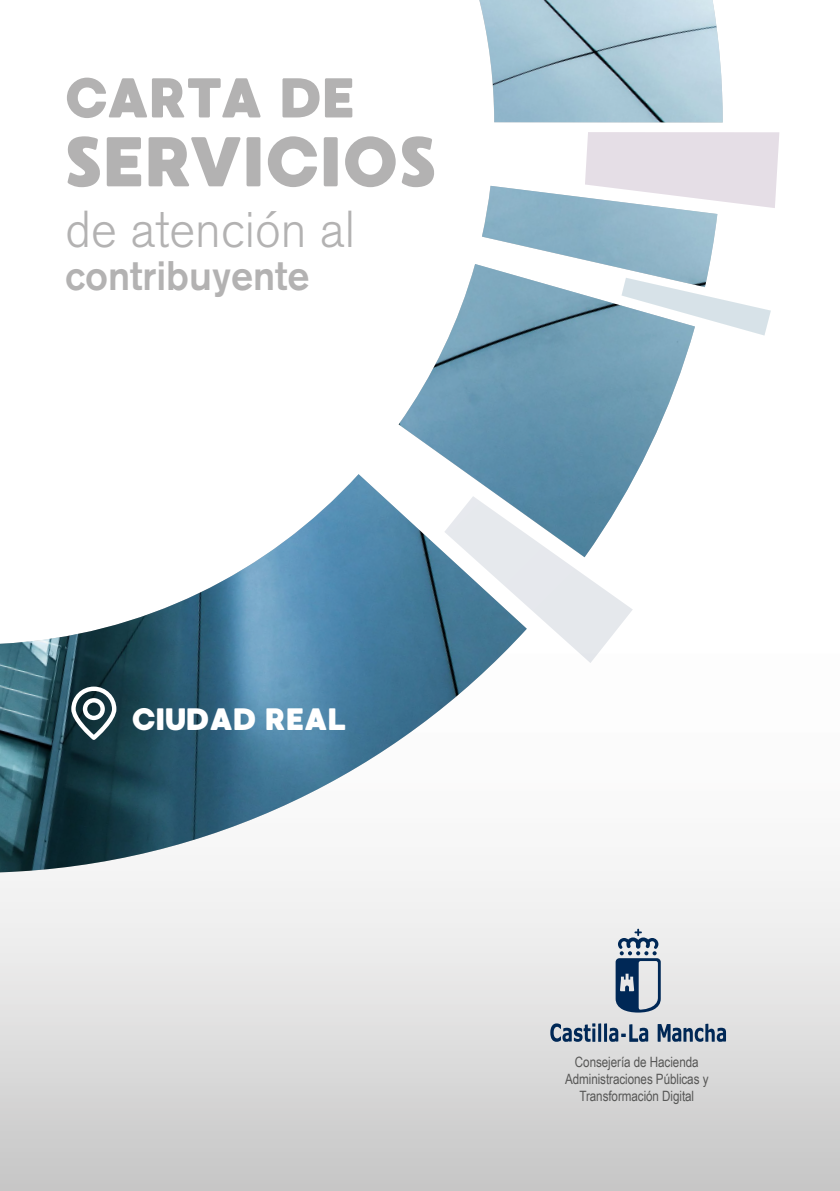
<style>
.page{position:relative;width:840px;height:1191px;background:#fff}
.page>*{position:absolute;margin:0;border:0;box-sizing:border-box;transform-origin:0 0}
.t1{font:70.2px "MADE Waffle Soft";color:#b3b2b2;scale:.96 1}
.t2{font:56px "MADE Waffle Soft";letter-spacing:-.03em;color:#b3b2b2;scale:.96 1}
.t3{font:300 51.4px "Akzidenz Grotesk BE";color:#b3b2b2;scale:.96 1}
.t4{font:500 41px "Akzidenz Grotesk BE";color:#b3b2b2;scale:.96 1}
.t5{font:31px "MADE Waffle Soft";letter-spacing:-.01em;color:#fff;scale:.96 1}
.t6{font:14.2px/17px "Arial Narrow";letter-spacing:-.005em;color:#575756;text-align:center}
</style>
<div class="page">
<div style="left:0;top:471px;width:839px;height:720px;background:linear-gradient(to bottom,#fff,#d3d3d3)"></div>
<img style="left:0;top:0;width:722px;height:872px">
<svg style="left:584px;top:132px;width:195px;height:76px;background:#e6e1e8"></svg>
<svg style="left:444px;top:496px;width:188px;height:167px"></svg>
<svg style="left:621px;top:278px;width:149px;height:57px"></svg>
<svg style="left:71px;top:686px;width:45px;height:54px"></svg>
<svg style="left:657px;top:1023px;width:68px;height:18px"></svg>
<svg style="left:550px;top:1023px;width:98px;height:18px;background:#8292a6"></svg>
<svg style="left:615px;top:928px;width:45px;height:84px;background:#8898ac"></svg>
<h2 class="t2" style="left:64px;top:64px;width:304px">CARTA DE</h2>
<h1 class="t1" style="left:64px;top:119px;width:390px">SERVICIOS</h1>
<h3 class="t3" style="left:65px;top:200px;width:303px">de atención al</h3>
<h3 class="t4" style="left:65px;top:250px;width:256px">contribuyente</h3>
<h3 class="t5" style="left:131px;top:700px;width:225px">CIUDAD REAL</h3>
<p class="t6" style="left:564px;top:1053px;width:145px">Consejería de Hacienda<br>Administraciones Públicas y<br>Transformación Digital</p>
</div>
